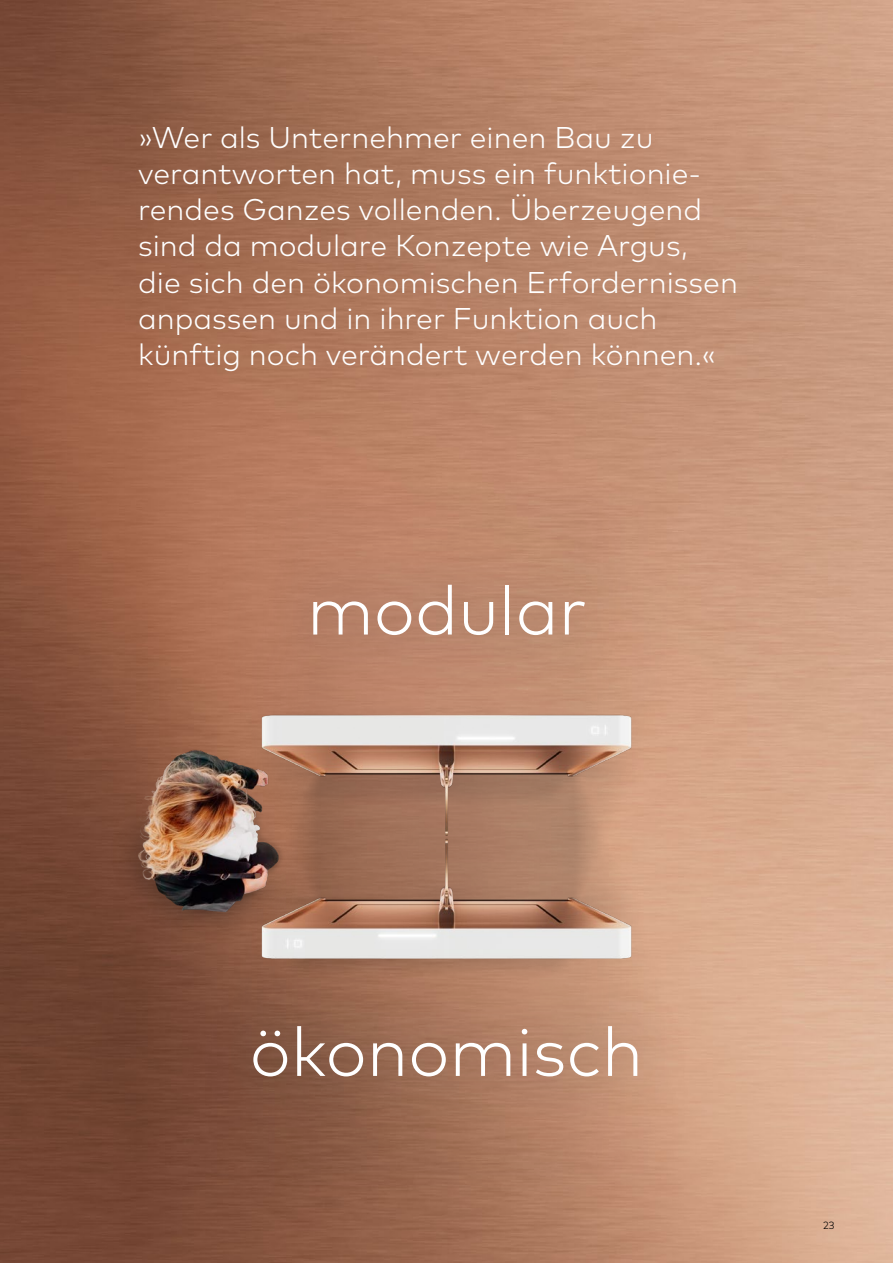
<style>
.page{position:relative;width:893px;height:1263px;background:#fff}
.page>*{position:absolute;margin:0;border:0;box-sizing:border-box;transform-origin:0 0}
.t1{font:300 69.15px "Mark Pro";color:#fff}
.t2{font:300 30px/36px "Mark Pro";color:#fff}
.t3{font:300 10.5px "Mark Pro";color:#000}
</style>
<div class="page">
<img style="left:1px;top:0;width:892px;height:1263px">
<img style="left:87px;top:477px;width:719px;height:720px">
<img style="left:0;top:0;width:1px;height:1263px">
<div style="left:198px;top:975px;width:496px;height:159px;background:#434748;opacity:.6"></div>
<div style="left:256px;top:536px;width:376px;height:156px;background:#434748;opacity:.6"></div>
<p class="t2" style="left:138px;top:118px;width:601px">»Wer als Unternehmer einen Bau zu verantworten hat, muss ein funktionie&shy;rendes Ganzes vollenden. Überzeugend sind da modulare Konzepte wie Argus, die sich den ökonomischen Erfordernissen anpassen und in ihrer Funktion auch künftig noch verändert werden können.«</p>
<h1 class="t1" style="left:307px;top:558px;width:281px">modular</h1>
<h1 class="t1" style="left:250px;top:1000px;width:395px">ökonomisch</h1>
<p class="t3" style="left:823px;top:1217px;width:13px">23</p>
</div>
